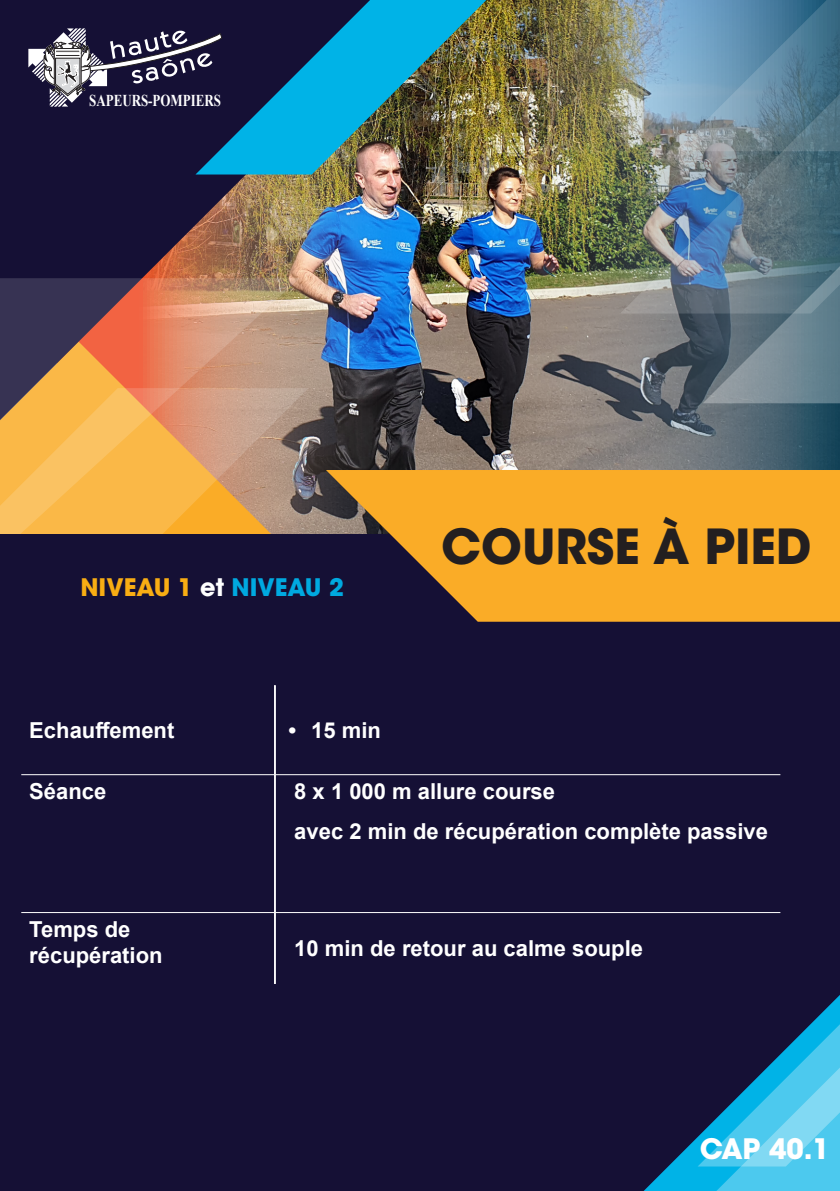
<style>
.page{position:relative;width:840px;height:1191px;background:#fff}
.page>*{position:absolute;margin:0;border:0;box-sizing:border-box;transform-origin:0 0}
.t1{font:700 48px "ITC Avant Garde Std";color:#231f20}
.t2{font:700 28px "ITC Avant Garde Std";color:#fff}
.t3{font:700 24px "ITC Avant Garde Std";color:#f8ad13}
.t4{font:700 22px/40px "Arial";color:#fff}
.t5{font:700 16.6px "Times New Roman";color:#fff;scale:.78 1}
.s1{color:#fff}
.s2{color:#00a9e0}
</style>
<div class="page">
<img style="left:350px;top:0;width:489px;height:470px">
<img style="left:0;top:0;width:420px;height:420px">
<img style="left:195px;top:0;width:291px;height:174px">
<svg style="left:702px;top:313px;width:137px;height:90px;background:#667b87"></svg>
<svg style="left:0;top:278px;width:300px;height:110px;background:#a97463"></svg>
<svg style="left:0;top:388px;width:308px;height:147px;background:#e2a95c"></svg>
<img style="left:619px;top:0;width:220px;height:313px">
<div style="left:0;top:535px;width:839px;height:656px;background:#151035"></div>
<svg style="left:593px;top:913px;width:246px;height:278px"></svg>
<svg style="left:326px;top:470px;width:513px;height:152px;background:#d6942a"></svg>
<svg style="left:28px;top:28px;width:194px;height:79px;background:#4f4b65"></svg>
<hr style="left:21px;top:912px;width:254px;height:1px;background:#fff">
<hr style="left:21px;top:774px;width:254px;height:1px;background:#fff">
<hr style="left:274px;top:685px;width:1px;height:89px;background:#fff">
<hr style="left:274px;top:775px;width:1px;height:137px;background:#fff">
<hr style="left:274px;top:912px;width:1px;height:72px;background:#fff">
<hr style="left:275px;top:774px;width:505px;height:1px;background:#fff">
<hr style="left:275px;top:912px;width:505px;height:1px;background:#fff">
<p class="t5" style="left:89px;top:89px;width:170px">SAPEURS-POMPIERS</p>
<p class="t3" style="left:80px;top:572px;width:265px">NIVEAU 1 <span class="s1">et</span> <span class="s2">NIVEAU 2</span></p>
<p class="t4" style="left:29px;top:710px;width:146px">Echauffement</p>
<p class="t4" style="left:288px;top:710px;width:94px">• 15 min</p>
<p class="t1" style="left:441px;top:515px;width:372px">COURSE À PIED</p>
<p class="t4" style="left:29px;top:771px;width:79px">Séance</p>
<p class="t4" style="left:294px;top:771px;width:475px">8 x 1 000 m allure course<br>avec 2 min de récupération complète passive</p>
<p class="t4" style="left:29px;top:909px;width:103px">Temps de</p>
<p class="t4" style="left:29px;top:935px;width:135px">récupération</p>
<p class="t4" style="left:294px;top:928px;width:350px">10 min de retour au calme souple</p>
<p class="t2" style="left:699px;top:1130px;width:132px">CAP 40.1</p>
</div>
